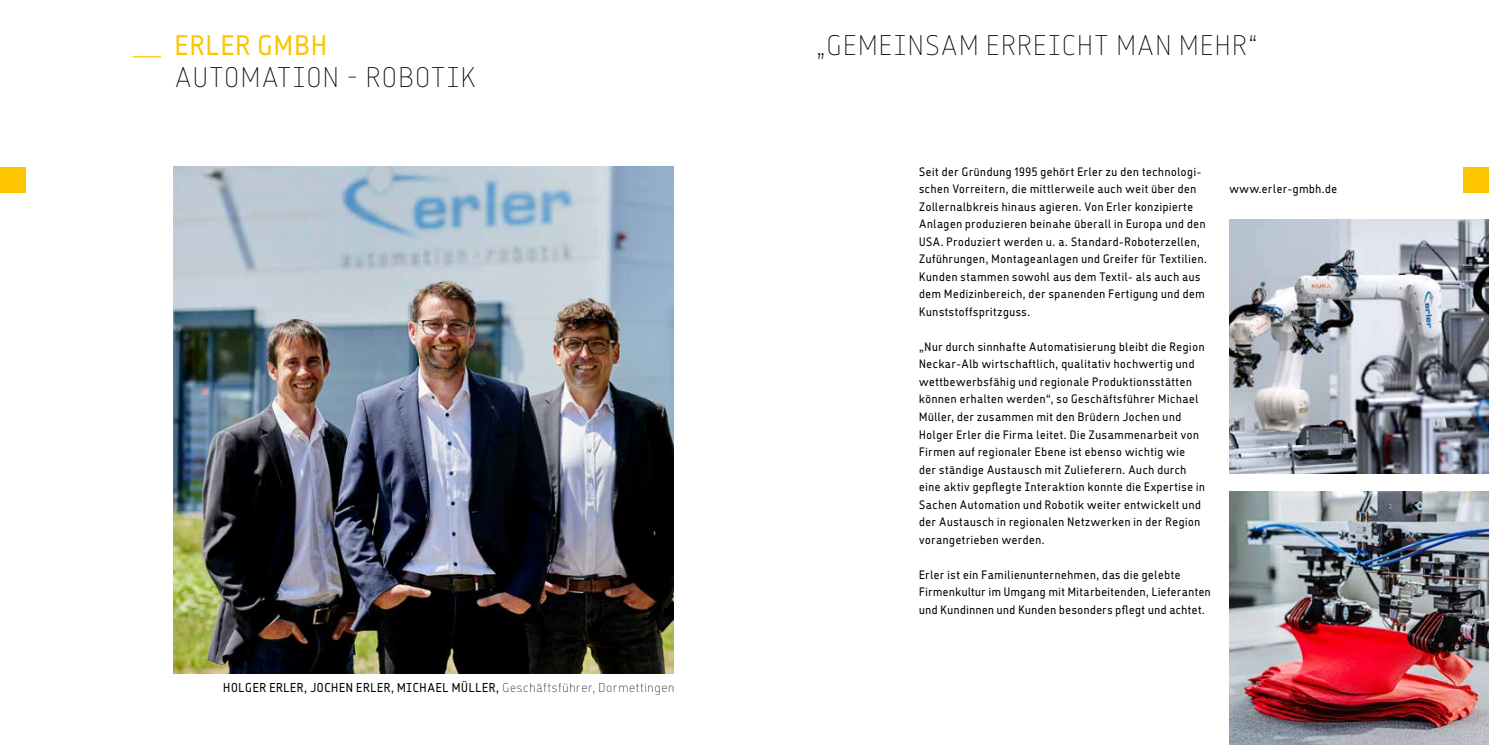
<style>
.page{position:relative;width:1489px;height:745px;background:#fff}
.page>*{position:absolute;margin:0;border:0;box-sizing:border-box;transform-origin:0 0}
.t1{font:27.5px "neue Vektor B Thin";color:#000}
.t2{font:27.5px "neue Vektor B Regular";color:#fdc500}
.t3{font:12.5px "neue Vektor B Regular";color:#000}
.t4{font:11.88px/17.5px "neue Vektor B Regular";color:#000}
.s1{font-family:"neue Vektor B Thin"}
</style>
<div class="page">
<img style="left:174px;top:167px;width:499px;height:506px">
<svg style="left:133px;top:56px;width:28px;height:1px"></svg>
<div style="left:0;top:167px;width:26px;height:26px;background:#fdc500"></div>
<div style="left:1463px;top:167px;width:25px;height:26px;background:#fdc500"></div>
<img style="left:1229px;top:491px;width:259px;height:253px">
<img style="left:1229px;top:219px;width:259px;height:254px">
<h1 class="t2" style="left:174px;top:28px;width:155px">ERLER GMBH</h1>
<h1 class="t1" style="left:174px;top:60px;width:304px">AUTOMATION - ROBOTIK</h1>
<p class="t3" style="left:223px;top:679px;width:453px">HOLGER ERLER, JOCHEN ERLER, MICHAEL MÜLLER, <span class="s1">Geschäftsführer, Dormettingen</span></p>
<h1 class="t1" style="left:815px;top:29px;width:444px">„GEMEINSAM ERREICHT MAN MEHR“</h1>
<p class="t4" style="left:918px;top:162px;width:290px">Seit der Gründung 1995 gehört Erler zu den technologi&shy;schen Vorreitern, die mittlerweile auch weit über den Zollernalbkreis hinaus agieren. Von Erler konzipierte Anlagen produzieren beinahe überall in Europa und den USA. Produziert werden u. a. Standard-Roboterzellen, Zuführungen, Montageanlagen und Greifer für Textilien.<br>Kunden stammen sowohl aus dem Textil- als auch aus dem Medizinbereich, der spanenden Fertigung und dem Kunststoffspritzguss.</p>
<p class="t4" style="left:918px;top:337px;width:288px">„Nur durch sinnhafte Automatisierung bleibt die Region Neckar-Alb wirtschaftlich, qualitativ hochwertig und wettbewerbsfähig und regionale Produktionsstätten können erhalten werden“, so Geschäftsführer Michael Müller, der zusammen mit den Brüdern Jochen und Holger Erler die Firma leitet. Die Zusammenarbeit von Firmen auf regionaler Ebene ist ebenso wichtig wie der ständige Austausch mit Zulieferern. Auch durch eine aktiv gepflegte Interaktion konnte die Expertise in Sachen Automation und Robotik weiter entwickelt und der Austausch in regionalen Netzwerken in der Region vorangetrieben werden.</p>
<p class="t4" style="left:918px;top:565px;width:294px">Erler ist ein Familienunternehmen, das die gelebte<br>Firmenkultur im Umgang mit Mitarbeitenden, Lieferanten und Kundinnen und Kunden besonders pflegt und achtet.</p>
<p class="t4" style="left:1228px;top:180px;width:110px">www.erler-gmbh.de</p>
</div>
